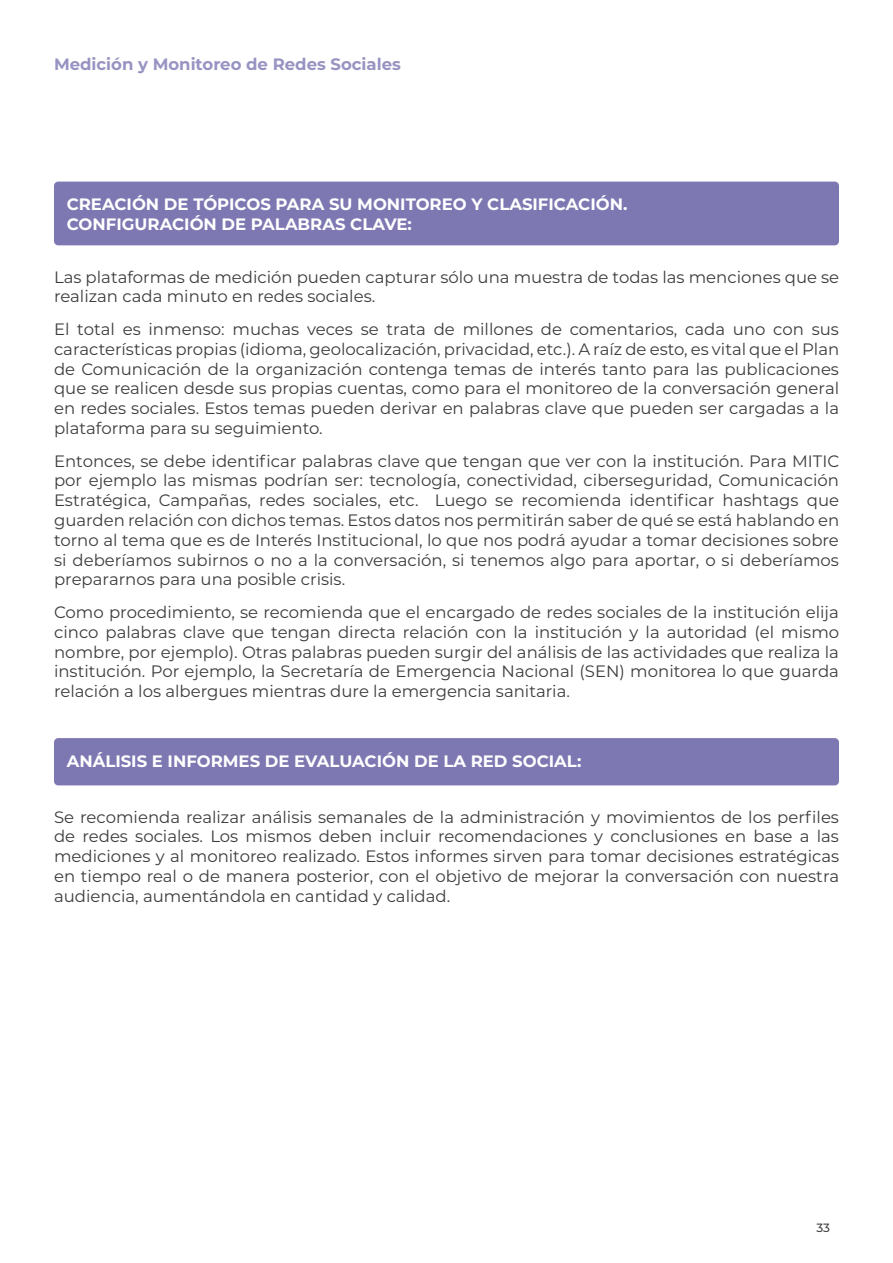
<style>
.page{position:relative;width:893px;height:1263px;background:#fff}
.page>*{position:absolute;margin:0;border:0;box-sizing:border-box;transform-origin:0 0}
.t1{font:16.5px/19.8px "Montserrat";color:#3c3c3b;text-align:justify}
.t2{font:700 16.5px/19.8px "Montserrat";color:#fff}
.t3{font:700 16.5px "Montserrat";color:#9793c2}
.t4{font:500 12px "Montserrat";color:#424343}
</style>
<div class="page">
<div style="left:54px;top:182px;width:785px;height:63px;background:#7d78b2;border-radius:4px"></div>
<div style="left:54px;top:738px;width:785px;height:47px;background:#7d78b2;border-radius:4px"></div>
<p class="t3" style="left:54px;top:52px;width:348px">Medición y Monitoreo de Redes Sociales</p>
<p class="t2" style="left:67px;top:194px;width:562px">CREACIÓN DE TÓPICOS PARA SU MONITOREO Y CLASIFICACIÓN.<br>CONFIGURACIÓN DE PALABRAS CLAVE:</p>
<p class="t1" style="left:54px;top:266px;width:787px">Las plataformas de medición pueden capturar sólo una muestra de todas las menciones que se realizan cada minuto en redes sociales.</p>
<p class="t1" style="left:54px;top:319px;width:787px">El total es inmenso: muchas veces se trata de millones de comentarios, cada uno con sus características propias (idioma, geolocalización, privacidad, etc.). A raíz de esto, es vital que el Plan de Comunicación de la organización contenga temas de interés tanto para las publicaciones que se realicen desde sus propias cuentas, como para el monitoreo de la conversación general en redes sociales. Estos temas pueden derivar en palabras clave que pueden ser cargadas a la plataforma para su seguimiento.</p>
<p class="t1" style="left:54px;top:450px;width:787px">Entonces, se debe identificar palabras clave que tengan que ver con la institución. Para MITIC por ejemplo las mismas podrían ser: tecnología, conectividad, ciberseguridad, Comunicación Estratégica, Campañas, redes sociales, etc. Luego se recomienda identificar hashtags que guarden relación con dichos temas. Estos datos nos permitirán saber de qué se está hablando en torno al tema que es de Interés Institucional, lo que nos podrá ayudar a tomar decisiones sobre si deberíamos subirnos o no a la conversación, si tenemos algo para aportar, o si deberíamos prepararnos para una posible crisis.</p>
<p class="t1" style="left:54px;top:602px;width:787px">Como procedimiento, se recomienda que el encargado de redes sociales de la institución elija cinco palabras clave que tengan directa relación con la institución y la autoridad (el mismo nombre, por ejemplo). Otras palabras pueden surgir del análisis de las actividades que realiza la institución. Por ejemplo, la Secretaría de Emergencia Nacional (SEN) monitorea lo que guarda relación a los albergues mientras dure la emergencia sanitaria.</p>
<p class="t2" style="left:67px;top:750px;width:516px">ANÁLISIS E INFORMES DE EVALUACIÓN DE LA RED SOCIAL:</p>
<p class="t1" style="left:54px;top:806px;width:787px">Se recomienda realizar análisis semanales de la administración y movimientos de los perfiles de redes sociales. Los mismos deben incluir recomendaciones y conclusiones en base a las mediciones y al monitoreo realizado. Estos informes sirven para tomar decisiones estratégicas en tiempo real o de manera posterior, con el objetivo de mejorar la conversación con nuestra audiencia, aumentándola en cantidad y calidad.</p>
<p class="t4" style="left:816px;top:1220px;width:15px">33</p>
</div>
